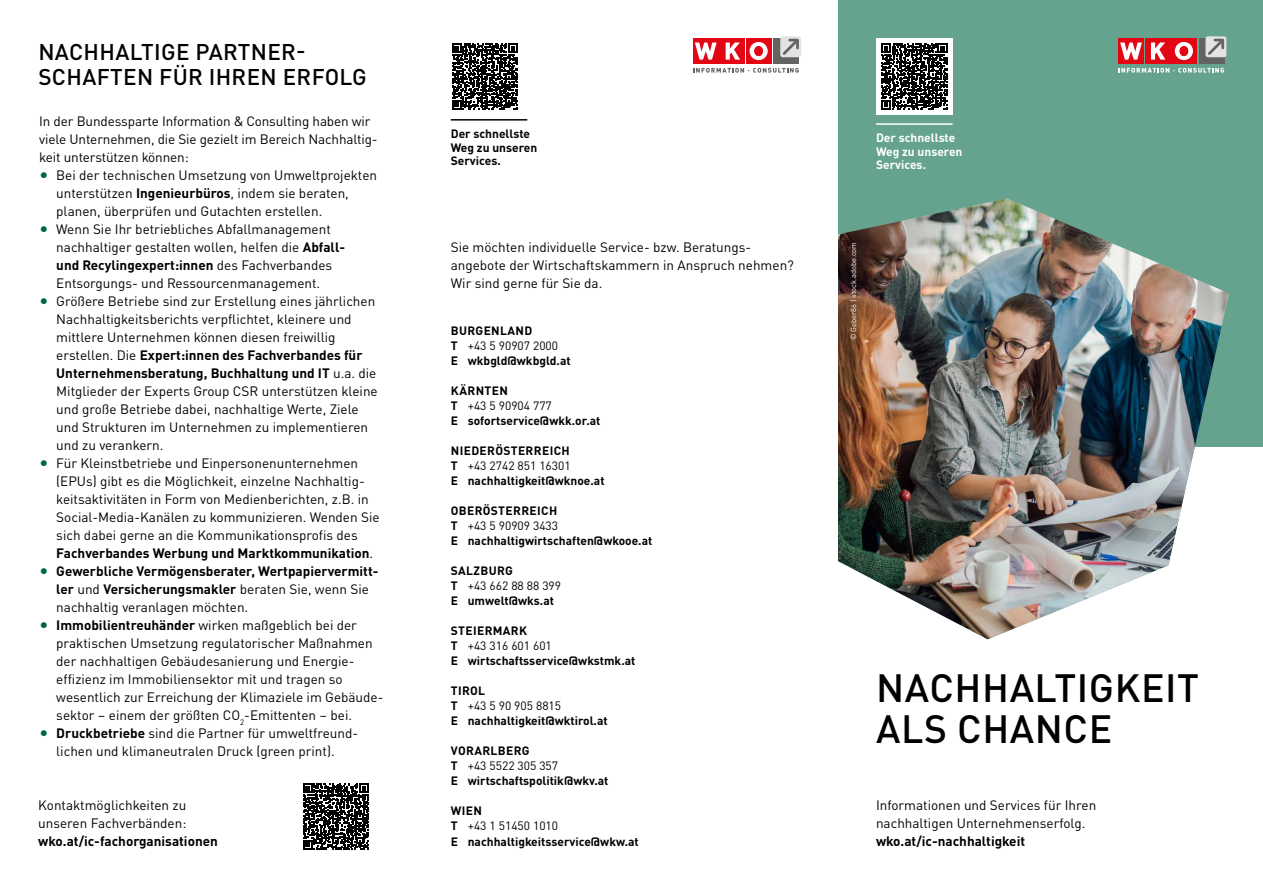
<style>
.page{position:relative;width:1263px;height:893px;background:#fff}
.page>*{position:absolute;margin:0;border:0;box-sizing:border-box;transform-origin:0 0}
.t1{font:500 39px/40.5px "DIN Pro";letter-spacing:.015em;color:#000}
.t2{font:500 22.5px/25.5px "DIN Pro";letter-spacing:.015em;color:#000}
.t3{font:13.5px/18px "DIN Pro";color:#000}
.t4{font:700 13.5px/18px "DIN Pro";color:#000}
.t5{font:700 12px/15px "DIN Pro";color:#000}
.t6{font:700 12px/13.5px "DIN Pro";color:#fff}
.t7{font:7.5px "DIN Pro";letter-spacing:-.005em;color:#fff}
.s1{font-size:18px;color:#064}
.s2{font-weight:700}
.s3{font-weight:400;font-size:18px;color:#064}
.s4{font-weight:400}
</style>
<div class="page">
<div style="left:838px;top:0;width:425px;height:446px;background:#66a38f"></div>
<img style="left:838px;top:198px;width:391px;height:441px">
<hr style="left:876px;top:123px;width:76px;height:2px;background:#fff">
<div style="left:876px;top:38px;width:76px;height:77px;background:#fff"></div>
<svg style="left:881px;top:44px;width:66px;height:65px"></svg>
<hr style="left:451px;top:119px;width:76px;height:2px;background:#000">
<svg style="left:452px;top:43px;width:66px;height:67px"></svg>
<svg style="left:452px;top:44px;width:66px;height:65px"></svg>
<svg style="left:303px;top:783px;width:66px;height:66px"></svg>
<div style="left:746px;top:39px;width:25px;height:25px;background:#e30613"></div>
<div style="left:720px;top:39px;width:25px;height:25px;background:#e30613"></div>
<svg style="left:726px;top:43px;width:14px;height:17px"></svg>
<div style="left:693px;top:39px;width:25px;height:25px;background:#e30613"></div>
<svg style="left:695px;top:43px;width:22px;height:17px"></svg>
<svg style="left:749px;top:42px;width:19px;height:18px"></svg>
<div style="left:755px;top:46px;width:7px;height:10px;background:#e30613;border-radius:50%"></div>
<div style="left:754px;top:46px;width:9px;height:10px;border:1px solid #e30613;border-radius:50%"></div>
<svg style="left:693px;top:68px;width:106px;height:5px"></svg>
<div style="left:774px;top:39px;width:25px;height:25px;background:#646363"></div>
<div style="left:780px;top:36px;width:21px;height:21px;background:#e3e3e3;border-radius:2px"></div>
<svg style="left:780px;top:38px;width:21px;height:19px"></svg>
<div style="left:1171px;top:39px;width:25px;height:25px;background:#e30613"></div>
<div style="left:1145px;top:39px;width:25px;height:25px;background:#e30613"></div>
<svg style="left:1151px;top:43px;width:14px;height:17px"></svg>
<div style="left:1118px;top:39px;width:26px;height:25px;background:#e30613"></div>
<svg style="left:1120px;top:43px;width:22px;height:17px"></svg>
<svg style="left:1175px;top:42px;width:18px;height:18px"></svg>
<div style="left:1180px;top:46px;width:8px;height:10px;background:#e30613;border-radius:50%"></div>
<div style="left:1180px;top:46px;width:8px;height:10px;border:1px solid #e30613;border-radius:50%"></div>
<svg style="left:1118px;top:68px;width:106px;height:5px"></svg>
<div style="left:1199px;top:39px;width:25px;height:25px;background:#646363"></div>
<div style="left:1205px;top:36px;width:21px;height:21px;background:#b7ccc5;border-radius:2px"></div>
<svg style="left:1205px;top:37px;width:21px;height:20px"></svg>
<h2 class="t2" style="left:38px;top:37px;width:330px">NACHHALTIGE PARTNER-<br>SCHAFTEN FÜR IHREN ERFOLG</h2>
<p class="t3" style="left:39px;top:111px;width:340px">In der Bundessparte Information &amp; Consulting haben wir viele Unternehmen, die Sie gezielt im Bereich Nachhaltig&shy;keit unterstützen können:</p>
<p class="t3" style="left:56px;top:165px;width:322px;text-indent:-17px"><span class="s1">•</span> Bei der technischen Umsetzung von Umweltprojekten unterstützen <span class="s2">Ingenieurbüros</span>, indem sie beraten, planen, überprüfen und Gutachten erstellen.</p>
<p class="t3" style="left:56px;top:219px;width:290px;text-indent:-17px"><span class="s1">•</span> Wenn Sie Ihr betriebliches Abfallmanagement nachhaltiger gestalten wollen, helfen die <span class="s2">Abfall&shy;und Recylingexpert:innen</span> des Fachverbandes Entsorgungs- und Ressourcenmanagement.</p>
<p class="t3" style="left:56px;top:291px;width:323px;text-indent:-17px"><span class="s1">•</span> Größere Betriebe sind zur Erstellung eines jährlichen Nachhaltigkeitsberichts verpflichtet, kleinere und mittlere Unternehmen können diesen freiwillig erstellen. Die <span class="s2">Expert:innen des Fachverbandes für Unternehmensberatung, Buchhaltung und IT</span> u.a. die Mitglieder der Experts Group CSR unterstützen kleine und große Betriebe dabei, nachhaltige Werte, Ziele und Strukturen im Unternehmen zu implementieren und zu verankern.</p>
<p class="t3" style="left:56px;top:453px;width:325px;text-indent:-17px"><span class="s1">•</span> Für Kleinstbetriebe und Einpersonenunternehmen (EPUs) gibt es die Möglichkeit, einzelne Nachhaltig&shy;keitsaktivitäten in Form von Medienberichten, z.B. in Social-Media-Kanälen zu kommunizieren. Wenden Sie sich dabei gerne an die Kommunikationsprofis des <span class="s2">Fachverbandes Werbung und Marktkommunikation</span>.</p>
<p class="t4" style="left:56px;top:561px;width:324px;text-indent:-17px"><span class="s3">•</span> Gewerbliche Vermögensberater, Wertpapiervermitt&shy;ler <span class="s4">und</span> Versicherungsmakler <span class="s4">beraten Sie, wenn Sie nachhaltig veranlagen möchten.</span></p>
<p class="t3" style="left:56px;top:615px;width:329px;text-indent:-17px"><span class="s1">•</span> <span class="s2">Immobilientreuhänder</span> wirken maßgeblich bei der praktischen Umsetzung regulatorischer Maßnahmen der nachhaltigen Gebäudesanierung und Energie&shy;effizienz im Immobiliensektor mit und tragen so wesentlich zur Erreichung der Klimaziele im Gebäude&shy;sektor – einem der größten CO<sub>2</sub>-Emittenten – bei.</p>
<p class="t3" style="left:39px;top:723px;width:320px;text-align:center"><span class="s1">•</span> <span class="s2">Druckbetriebe</span> sind die Partner für umweltfreund&shy;lichen und klimaneutralen Druck (green print).</p>
<p class="t3" style="left:38px;top:795px;width:150px">Kontaktmöglichkeiten zu unseren Fachverbänden:</p>
<p class="t4" style="left:38px;top:831px;width:181px">wko.at/ic-fachorganisationen</p>
<p class="t5" style="left:451px;top:126px;width:88px;line-height:13.5px">Der schnellste<br>Weg zu unseren<br>Services.</p>
<p class="t3" style="left:451px;top:237px;width:345px">Sie möchten individuelle Service- bzw. Beratungs&shy;angebote der Wirtschaftskammern in Anspruch nehmen?<br>Wir sind gerne für Sie da.</p>
<p class="t5" style="left:451px;top:323px;width:121px">BURGENLAND<br>T <span class="s4">+43 5 90907 2000<br></span>E wkbgld@wkbgld.at</p>
<p class="t5" style="left:451px;top:383px;width:151px">KÄRNTEN<br>T <span class="s4">+43 5 90904 777<br></span>E sofortservice@wkk.or.at</p>
<p class="t5" style="left:451px;top:443px;width:155px">NIEDERÖSTERREICH<br>T <span class="s4">+43 2742 851 16301<br></span>E nachhaltigkeit@wknoe.at</p>
<p class="t5" style="left:451px;top:503px;width:203px">OBERÖSTERREICH<br>T <span class="s4">+43 5 90909 3433<br></span>E nachhaltigwirtschaften@wkooe.at</p>
<p class="t5" style="left:451px;top:563px;width:112px">SALZBURG<br>T <span class="s4">+43 662 88 88 399<br></span>E umwelt@wks.at</p>
<p class="t5" style="left:451px;top:623px;width:186px">STEIERMARK<br>T <span class="s4">+43 316 601 601<br></span>E wirtschaftsservice@wkstmk.at</p>
<p class="t5" style="left:451px;top:683px;width:158px">TIROL<br>T <span class="s4">+43 5 90 905 8815<br></span>E nachhaltigkeit@wktirol.at</p>
<p class="t5" style="left:451px;top:743px;width:159px">VORARLBERG<br>T <span class="s4">+43 5522 305 357<br></span>E wirtschaftspolitik@wkv.at</p>
<p class="t5" style="left:451px;top:803px;width:190px">WIEN<br>T <span class="s4">+43 1 51450 1010<br></span>E nachhaltigkeitsservice@wkw.at</p>
<p class="t6" style="left:876px;top:131px;width:88px">Der schnellste<br>Weg zu unseren<br>Services.</p>
<p class="t7" style="left:848px;top:340px;width:99px;rotate:-90deg">© Geber86 | stock.adobe.com</p>
<h1 class="t1" style="left:876px;top:665px;width:324px">NACHHALTIGKEIT<br>ALS CHANCE</h1>
<p class="t3" style="left:876px;top:795px;width:222px">Informationen und Services für Ihren nachhaltigen Unternehmenserfolg.</p>
<p class="t4" style="left:876px;top:831px;width:151px">wko.at/ic-nachhaltigkeit</p>
</div>
